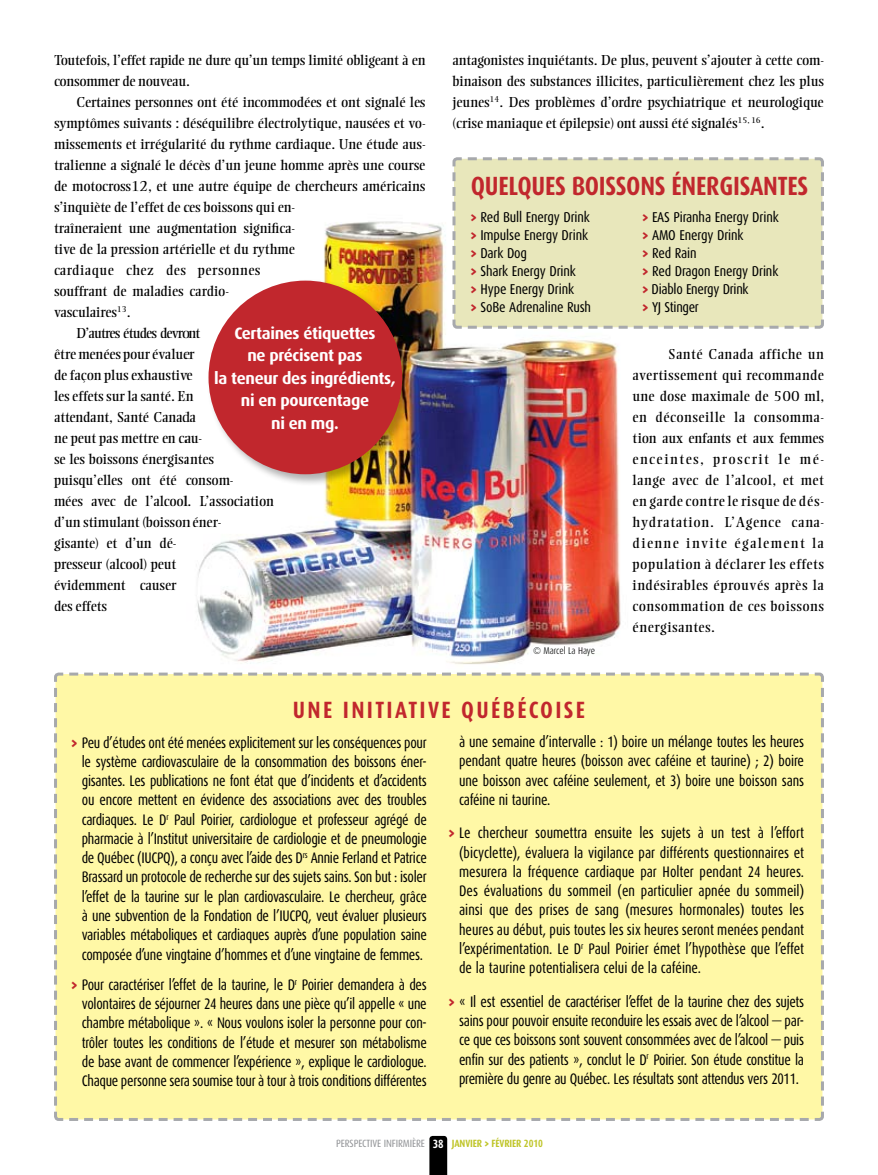
<style>
.page{position:relative;width:878px;height:1175px;background:#fff}
.page>*{position:absolute;margin:0;border:0;box-sizing:border-box;transform-origin:0 0}
.t1{font:700 26.4px "Dax Condensed";letter-spacing:-.01em;color:#c1272d}
.t2{font:700 23.55px "Dax Condensed";letter-spacing:.1em;color:#c1272d}
.t3{font:700 16.5px/22.5px "Dax";letter-spacing:-.02em;color:#fff;text-align:center}
.t4{font:15.3px/19.2px "Dax Condensed";letter-spacing:-.02em;color:#000;text-align:justify;scale:.93 1}
.t5{font:14.25px/21px "Ellington";color:#000;text-align:justify}
.t6{font:14.25px/18px "Dax Condensed";letter-spacing:-.01em;color:#000}
.t7{font:14.25px "Ellington";letter-spacing:.035em;color:#000}
.t8{font:14.25px "Ellington";letter-spacing:-.055em;color:#000}
.t9{font:700 12px "Dax Condensed";color:#fff}
.t10{font:10.5px "Dax Condensed";letter-spacing:-.01em;color:#939598}
.t11{font:700 10.5px "Dax Condensed";letter-spacing:-.01em;color:#bfc529}
.t12{font:300 9.75px "Dax Condensed";letter-spacing:-.015em;color:#000}
.s1{font-family:"Unit";font-weight:700;color:#c1272d}
.s2{font-family:"Unit"}
</style>
<div class="page">
<svg style="left:429px;top:1135px;width:18px;height:39px"></svg>
<div style="left:54px;top:672px;width:770px;height:449px;background:#fff8a6"></div>
<img style="left:187px;top:221px;width:452px;height:453px">
<div style="left:451px;top:157px;width:373px;height:173px;background:#e8e7bb"></div>
<div style="left:206px;top:278px;width:208px;height:208px;background:#000;opacity:.31"></div>
<div style="left:208px;top:280px;width:194px;height:194px;background:#c1272d;border-radius:50%"></div>
<p class="t5" style="left:54px;top:50px;width:373px">Toutefois, l’effet rapide ne dure qu’un temps limité obligeant à en consommer de nouveau.</p>
<p class="t5" style="left:77px;top:92px;width:350px">Certaines personnes ont été incommodées et ont signalé les</p>
<p class="t5" style="left:54px;top:113px;width:373px">symptômes suivants : déséquilibre électrolytique, nausées et vo-</p>
<p class="t5" style="left:54px;top:134px;width:373px">missements et irrégularité du rythme cardiaque. Une étude aus-</p>
<p class="t5" style="left:54px;top:155px;width:373px">tralienne a signalé le décès d’un jeune homme après une course</p>
<p class="t5" style="left:54px;top:176px;width:373px">de motocross12, et une autre équipe de chercheurs américains</p>
<p class="t5" style="left:54px;top:197px;width:242px">s’inquiète de l’effet de ces boissons qui en-</p>
<p class="t5" style="left:54px;top:218px;width:242px">traîneraient une augmentation significa-</p>
<p class="t5" style="left:54px;top:239px;width:242px">tive de la pression artérielle et du rythme</p>
<p class="t7" style="left:54px;top:262px;width:208px">cardiaque chez des personnes</p>
<p class="t5" style="left:54px;top:281px;width:176px">souffrant de maladies cardio-</p>
<p class="t5" style="left:54px;top:302px;width:78px">vasculaires<sup>13</sup>.</p>
<p class="t8" style="left:77px;top:325px;width:125px">D’autres études devront</p>
<p class="t5" style="left:54px;top:344px;width:142px">être menées pour évaluer</p>
<p class="t5" style="left:54px;top:365px;width:140px">de façon plus exhaustive</p>
<p class="t5" style="left:54px;top:386px;width:140px">les effets sur la santé. En</p>
<p class="t5" style="left:54px;top:407px;width:143px">attendant, Santé Canada</p>
<p class="t5" style="left:54px;top:428px;width:149px">ne peut pas mettre en cau-</p>
<p class="t5" style="left:54px;top:449px;width:161px">se les boissons énergisantes</p>
<p class="t5" style="left:54px;top:470px;width:181px">puisqu’elles ont été consom-</p>
<p class="t5" style="left:54px;top:491px;width:221px">mées avec de l’alcool. L’association</p>
<p class="t5" style="left:54px;top:512px;width:169px">d’un stimulant (boisson éner-</p>
<p class="t5" style="left:54px;top:533px;width:124px">gisante) et d’un dé-</p>
<p class="t5" style="left:54px;top:554px;width:124px">presseur (alcool) peut</p>
<p class="t5" style="left:54px;top:575px;width:124px">évidemment causer</p>
<p class="t5" style="left:54px;top:596px;width:54px">des effets</p>
<p class="t3" style="left:214px;top:322px;width:183px">Certaines étiquettes<br>ne précisent pas<br>la teneur des ingrédients, ni en pourcentage<br>ni en mg.</p>
<p class="t5" style="left:452px;top:50px;width:373px">antagonistes inquiétants. De plus, peuvent s’ajouter à cette com&shy;binaison des substances illicites, particulièrement chez les plus jeunes<sup>14</sup>. Des problèmes d’ordre psychiatrique et neurologique (crise maniaque et épilepsie) ont aussi été signalés<sup>15,</sup> <sup>16</sup>.</p>
<h1 class="t1" style="left:470px;top:171px;width:213px">QUELQUES BOISSONS ÉNERGISANTES</h1>
<p class="t6" style="left:470px;top:208px;width:122px"><span class="s1">&gt;</span> Red Bull Energy Drink <span class="s1">&gt;</span> Impulse Energy Drink <span class="s1">&gt;</span> Dark Dog<br><span class="s1">&gt;</span> Shark Energy Drink<br><span class="s1">&gt;</span> Hype Energy Drink<br><span class="s1">&gt;</span> SoBe Adrenaline Rush</p>
<p class="t6" style="left:642px;top:208px;width:138px"><span class="s1">&gt;</span> EAS Piranha Energy Drink <span class="s1">&gt;</span> AMO Energy Drink<br><span class="s1">&gt;</span> Red Rain<br><span class="s1">&gt;</span> Red Dragon Energy Drink <span class="s1">&gt;</span> Diablo Energy Drink<br><span class="s1">&gt;</span> YJ Stinger</p>
<p class="t12" style="left:533px;top:645px;width:63px">© Marcel La Haye</p>
<p class="t5" style="left:632px;top:344px;width:193px;text-indent:36px">Santé Canada affiche un avertissement qui recommande une dose maximale de 500 ml, en déconseille la consomma&shy;tion aux enfants et aux femmes enceintes, proscrit le mé&shy;lange avec de l’alcool, et met en garde contre le risque de dés&shy;hydratation. L’Agence cana&shy;dienne invite également la population à déclarer les effets indésirables éprouvés après la consommation de ces boissons énergisantes.</p>
<h2 class="t2" style="left:293px;top:696px;width:294px">UNE INITIATIVE QUÉBÉCOISE</h2>
<p class="t4" style="left:82px;top:733px;width:372px;text-indent:-10px"><span class="s1">&gt;</span> Peu d’études ont été menées explicitement sur les conséquences pour le système cardiovasculaire de la consommation des boissons éner&shy;gisantes. Les publications ne font état que d’incidents et d’accidents ou encore mettent en évidence des associations avec des troubles cardiaques. Le D<sup>r</sup> Paul Poirier, cardiologue et professeur agrégé de pharmacie à l’Institut universitaire de cardiologie et de pneumologie de Québec (IUCPQ), a conçu avec l’aide des D<sup>rs</sup> Annie Ferland et Patrice Brassard un protocole de recherche sur des sujets sains. Son but : isoler l’effet de la taurine sur le plan cardiovasculaire. Le chercheur, grâce à une subvention de la Fondation de l’IUCPQ, veut évaluer plusieurs variables métaboliques et cardiaques auprès d’une population saine composée d’une vingtaine d’hommes et d’une vingtaine de femmes.</p>
<p class="t4" style="left:82px;top:975px;width:372px;text-indent:-11px"><span class="s1">&gt;</span> Pour caractériser l’effet de la taurine, le D<sup>r</sup> Poirier demandera à des volontaires de séjourner 24 heures dans une pièce qu’il appelle « une chambre métabolique ». « Nous voulons isoler la personne pour con&shy;trôler toutes les conditions de l’étude et mesurer son métabolisme de base avant de commencer l’expérience », explique le cardiologue.<br>Chaque personne sera soumise tour à tour à trois conditions différentes</p>
<p class="t4" style="left:459px;top:732px;width:372px">à une semaine d’intervalle : 1) boire un mélange toutes les heures pendant quatre heures (boisson avec caféine et taurine) ; 2) boire une boisson avec caféine seulement, et 3) boire une boisson sans caféine ni taurine.</p>
<p class="t4" style="left:459px;top:823px;width:372px;text-indent:-10px"><span class="s1">&gt;</span> Le chercheur soumettra ensuite les sujets à un test à l’effort (bicyclette), évaluera la vigilance par différents questionnaires et mesurera la fréquence cardiaque par Holter pendant 24 heures.<br>Des évaluations du sommeil (en particulier apnée du sommeil) ainsi que des prises de sang (mesures hormonales) toutes les heures au début, puis toutes les six heures seront menées pendant l’expérimentation. Le D<sup>r</sup> Paul Poirier émet l’hypothèse que l’effet de la taurine potentialisera celui de la caféine.</p>
<p class="t4" style="left:459px;top:992px;width:372px;text-indent:-11px"><span class="s1">&gt;</span> « Il est essentiel de caractériser l’effet de la taurine chez des sujets sains pour pouvoir ensuite reconduire les essais avec de l’alcool — par&shy;ce que ces boissons sont souvent consommées avec de l’alcool — puis enfin sur des patients », conclut le D<sup>r</sup> Poirier. Son étude constitue la première du genre au Québec. Les résultats sont attendus vers 2011.</p>
<p class="t10" style="left:336px;top:1137px;width:90px">perspective in firmière</p>
<p class="t11" style="left:451px;top:1137px;width:93px">JANVIER <span class="s2">&gt;</span> FÉVRIER 2010</p>
<p class="t9" style="left:433px;top:1137px;width:12px">38</p>
</div>
